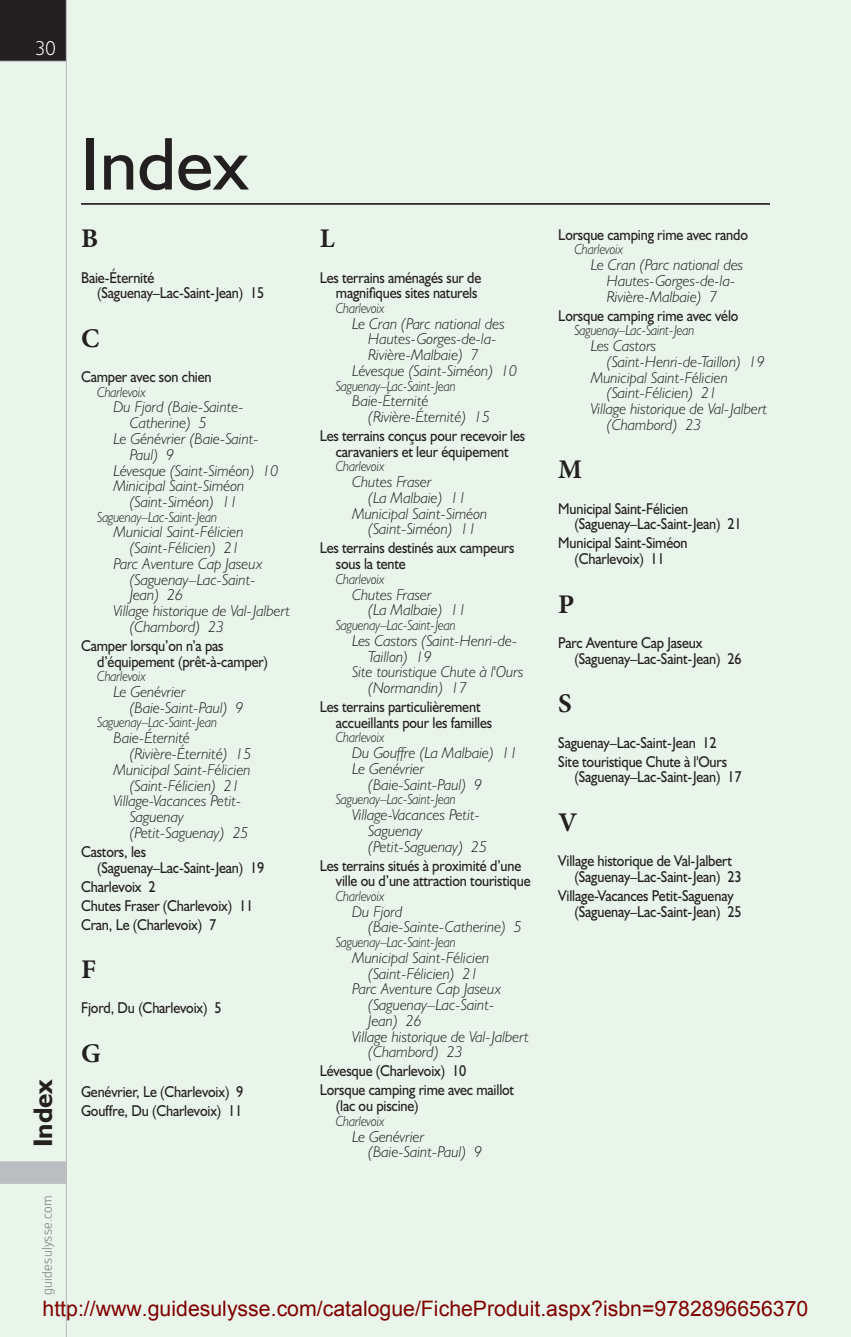
<style>
.page{position:relative;width:851px;height:1337px;background:#fff}
.page>*{position:absolute;margin:0;border:0;box-sizing:border-box;transform-origin:0 0}
.t1{font:75.15px "Humanist 521 BT";color:#231f20}
.t2{font:700 27px "Minion Pro";color:#231f20}
.t3{font:700 27px "Humanist 521 BT";color:#231f20}
.t4{font:21.38px "Arial";color:#800000}
.t5{font:300 20.25px "Humanist 521 BT";color:#fff}
.t6{font:italic 300 15.75px/15.8px "Humanist 521 BT";color:#231f20}
.t7{font:15.75px/15.8px "Humanist 521 BT";letter-spacing:-.01em;color:#231f20;scale:.9 1}
.t8{font:italic 300 14.62px "Humanist 521 BT";letter-spacing:-.01em;color:#231f20;scale:.9 1}
.t9{font:300 13.5px "Engel";letter-spacing:.03em;color:#6c6d70}
</style>
<div class="page">
<div style="left:0;top:0;width:850px;height:1336px;background:#e9f5ea"></div>
<div style="left:0;top:0;width:66px;height:61px;background:#231f20"></div>
<hr style="left:0;top:61px;width:67px;height:1px;background:#bcbdc0">
<div style="left:0;top:1161px;width:66px;height:22px;background:#bcbdc0"></div>
<hr style="left:66px;top:0;width:1px;height:1336px;background:#bcbdc0">
<hr style="left:81px;top:203px;width:689px;height:2px;background:#231f20">
<p class="t5" style="left:35px;top:36px;width:22px">30</p>
<h2 class="t3" style="left:26px;top:1147px;width:70px;rotate:-90deg">Index</h2>
<p class="t9" style="left:39px;top:1294px;width:101px;rotate:-90deg">guidesulysse.com</p>
<h1 class="t1" style="left:81px;top:118px;width:169px">Index</h1>
<h2 class="t2" style="left:81px;top:220px;width:19px">B</h2>
<p class="t7" style="left:97px;top:269px;width:187px;text-indent:-16px">Baie-Éternité (Saguenay–Lac-Saint-Jean) 15</p>
<h2 class="t2" style="left:81px;top:319px;width:20px">C</h2>
<p class="t7" style="left:81px;top:368px;width:147px">Camper avec son chien</p>
<p class="t8" style="left:97px;top:383px;width:56px">Charlevoix</p>
<p class="t6" style="left:113px;top:399px;width:132px">Du Fjord (Baie-Sainte-</p>
<p class="t6" style="left:130px;top:415px;width:79px">Catherine) 5</p>
<p class="t6" style="left:113px;top:430px;width:147px">Le Génévrier (Baie-Saint-</p>
<p class="t6" style="left:130px;top:446px;width:46px">Paul) 9</p>
<p class="t6" style="left:113px;top:462px;width:166px">Lévesque (Saint-Siméon) 10</p>
<p class="t6" style="left:113px;top:478px;width:132px">Minicipal Saint-Siméon</p>
<p class="t6" style="left:130px;top:493px;width:110px">(Saint-Siméon) 11</p>
<p class="t8" style="left:97px;top:508px;width:135px">Saguenay–Lac-Saint-Jean</p>
<p class="t6" style="left:113px;top:524px;width:132px">Municial Saint-Félicien</p>
<p class="t6" style="left:130px;top:540px;width:112px">(Saint-Félicien) 21</p>
<p class="t6" style="left:113px;top:555px;width:150px">Parc Aventure Cap Jaseux</p>
<p class="t6" style="left:130px;top:571px;width:128px">(Saguenay–Lac-Saint-</p>
<p class="t6" style="left:130px;top:587px;width:55px">Jean) 26</p>
<p class="t6" style="left:113px;top:603px;width:178px">Village historique de Val-Jalbert</p>
<p class="t6" style="left:130px;top:618px;width:96px">(Chambord) 23</p>
<p class="t7" style="left:97px;top:637px;width:191px;text-indent:-16px">Camper lorsqu’on n’a pas d’équipement (prêt-à-camper)</p>
<p class="t8" style="left:97px;top:667px;width:56px">Charlevoix</p>
<p class="t6" style="left:130px;top:683px;width:115px;text-indent:-16px">Le Genévrier (Baie-Saint-Paul) 9</p>
<p class="t8" style="left:97px;top:713px;width:135px">Saguenay–Lac-Saint-Jean</p>
<p class="t6" style="left:113px;top:730px;width:78px">Baie-Éternité</p>
<p class="t6" style="left:130px;top:745px;width:123px">(Rivière-Éternité) 15</p>
<p class="t6" style="left:113px;top:761px;width:139px">Municipal Saint-Félicien</p>
<p class="t6" style="left:130px;top:777px;width:112px">(Saint-Félicien) 21</p>
<p class="t6" style="left:113px;top:793px;width:130px">Village-Vacances Petit-</p>
<p class="t6" style="left:130px;top:808px;width:56px">Saguenay</p>
<p class="t6" style="left:130px;top:824px;width:120px">(Petit-Saguenay) 25</p>
<p class="t7" style="left:97px;top:843px;width:187px;text-indent:-16px">Castors, les (Saguenay–Lac-Saint-Jean) 19</p>
<p class="t7" style="left:81px;top:876px;width:193px;line-height:18.9px">Charlevoix 2<br>Chutes Fraser (Charlevoix) 11<br>Cran, Le (Charlevoix) 7</p>
<h2 class="t2" style="left:81px;top:950px;width:16px">F</h2>
<p class="t7" style="left:81px;top:999px;width:158px">Fjord, Du (Charlevoix) 5</p>
<h2 class="t2" style="left:81px;top:1034px;width:21px">G</h2>
<p class="t7" style="left:81px;top:1082px;width:182px;line-height:18.9px">Genévrier, Le (Charlevoix) 9<br>Gouffre, Du (Charlevoix) 11</p>
<h2 class="t2" style="left:320px;top:220px;width:16px">L</h2>
<p class="t7" style="left:320px;top:269px;width:181px;text-align:right">Les terrains aménagés sur de magnifiques sites naturels</p>
<p class="t8" style="left:336px;top:299px;width:56px">Charlevoix</p>
<p class="t6" style="left:352px;top:315px;width:154px">Le Cran (Parc national des</p>
<p class="t6" style="left:368px;top:331px;width:130px">Hautes-Gorges-de-la-</p>
<p class="t6" style="left:368px;top:347px;width:112px">Rivière-Malbaie) 7</p>
<p class="t6" style="left:352px;top:362px;width:166px">Lévesque (Saint-Siméon) 10</p>
<p class="t8" style="left:336px;top:377px;width:135px">Saguenay–Lac-Saint-Jean</p>
<p class="t6" style="left:368px;top:393px;width:123px;text-indent:-16px">Baie-Éternité (Rivière-Éternité) 15</p>
<p class="t7" style="left:320px;top:427px;width:230px;text-align:center">Les terrains conçus pour recevoir les caravaniers et leur équipement</p>
<p class="t8" style="left:336px;top:457px;width:56px">Charlevoix</p>
<p class="t6" style="left:352px;top:474px;width:81px">Chutes Fraser</p>
<p class="t6" style="left:368px;top:489px;width:100px">(La Malbaie) 11</p>
<p class="t6" style="left:352px;top:505px;width:137px">Municipal Saint-Siméon</p>
<p class="t6" style="left:368px;top:521px;width:110px">(Saint-Siméon) 11</p>
<p class="t7" style="left:336px;top:540px;width:200px;text-indent:-16px">Les terrains destinés aux campeurs sous la tente</p>
<p class="t8" style="left:336px;top:570px;width:56px">Charlevoix</p>
<p class="t6" style="left:368px;top:586px;width:100px;text-indent:-16px">Chutes Fraser<br>(La Malbaie) 11</p>
<p class="t8" style="left:336px;top:616px;width:135px">Saguenay–Lac-Saint-Jean</p>
<p class="t6" style="left:352px;top:632px;width:167px">Les Castors (Saint-Henri-de-</p>
<p class="t6" style="left:368px;top:648px;width:65px">Taillon) 19</p>
<p class="t6" style="left:352px;top:664px;width:173px">Site touristique Chute à l'Ours</p>
<p class="t6" style="left:368px;top:679px;width:100px">(Normandin) 17</p>
<p class="t7" style="left:336px;top:698px;width:175px;text-indent:-16px">Les terrains particulièrement accueillants pour les familles</p>
<p class="t8" style="left:336px;top:728px;width:56px">Charlevoix</p>
<p class="t6" style="left:352px;top:744px;width:167px">Du Gouffre (La Malbaie) 11</p>
<p class="t6" style="left:352px;top:760px;width:74px">Le Genévrier</p>
<p class="t6" style="left:368px;top:776px;width:115px">(Baie-Saint-Paul) 9</p>
<p class="t8" style="left:336px;top:790px;width:135px">Saguenay–Lac-Saint-Jean</p>
<p class="t6" style="left:368px;top:806px;width:120px;text-indent:-16px">Village-Vacances Petit-<br>Saguenay (Petit-Saguenay) 25</p>
<p class="t7" style="left:336px;top:857px;width:218px;text-indent:-16px">Les terrains situés à proximité d’une ville ou d’une attraction touristique</p>
<p class="t8" style="left:336px;top:887px;width:56px">Charlevoix</p>
<p class="t6" style="left:368px;top:903px;width:155px;text-indent:-16px">Du Fjord (Baie-Sainte-Catherine) 5</p>
<p class="t8" style="left:336px;top:933px;width:135px">Saguenay–Lac-Saint-Jean</p>
<p class="t6" style="left:352px;top:949px;width:139px">Municipal Saint-Félicien</p>
<p class="t6" style="left:368px;top:965px;width:112px">(Saint-Félicien) 21</p>
<p class="t6" style="left:352px;top:981px;width:150px">Parc Aventure Cap Jaseux</p>
<p class="t6" style="left:368px;top:996px;width:128px">(Saguenay–Lac-Saint-</p>
<p class="t6" style="left:368px;top:1012px;width:55px">Jean) 26</p>
<p class="t6" style="left:352px;top:1028px;width:178px">Village historique de Val-Jalbert</p>
<p class="t6" style="left:368px;top:1044px;width:96px">(Chambord) 23</p>
<p class="t7" style="left:320px;top:1061px;width:217px;line-height:18.9px">Lévesque (Charlevoix) 10<br>Lorsque camping rime avec maillot</p>
<p class="t7" style="left:336px;top:1097px;width:94px">(lac ou piscine)</p>
<p class="t8" style="left:336px;top:1112px;width:56px">Charlevoix</p>
<p class="t6" style="left:368px;top:1128px;width:115px;text-indent:-16px">Le Genévrier (Baie-Saint-Paul) 9</p>
<p class="t7" style="left:558px;top:226px;width:212px">Lorsque camping rime avec rando</p>
<p class="t8" style="left:574px;top:240px;width:56px">Charlevoix</p>
<p class="t6" style="left:607px;top:257px;width:138px;text-indent:-16px">Le Cran (Parc national des<br>Hautes-Gorges-de-la-<br>Rivière-Malbaie) 7</p>
<p class="t7" style="left:558px;top:307px;width:202px">Lorsque camping rime avec vélo</p>
<p class="t8" style="left:574px;top:321px;width:135px">Saguenay–Lac-Saint-Jean</p>
<p class="t6" style="left:590px;top:337px;width:67px">Les Castors</p>
<p class="t6" style="left:607px;top:353px;width:159px">(Saint-Henri-de-Taillon) 19</p>
<p class="t6" style="left:590px;top:369px;width:139px">Municipal Saint-Félicien</p>
<p class="t6" style="left:607px;top:385px;width:112px">(Saint-Félicien) 21</p>
<p class="t6" style="left:590px;top:400px;width:178px">Village historique de Val-Jalbert</p>
<p class="t6" style="left:607px;top:416px;width:96px">(Chambord) 23</p>
<h2 class="t2" style="left:558px;top:451px;width:25px">M</h2>
<p class="t7" style="left:574px;top:500px;width:187px;text-indent:-16px">Municipal Saint-Félicien (Saguenay–Lac-Saint-Jean) 21</p>
<p class="t7" style="left:558px;top:535px;width:145px;text-align:center">Municipal Saint-Siméon (Charlevoix) 11</p>
<h2 class="t2" style="left:558px;top:585px;width:18px">P</h2>
<p class="t7" style="left:574px;top:634px;width:187px;text-indent:-16px">Parc Aventure Cap Jaseux (Saguenay–Lac-Saint-Jean) 26</p>
<h2 class="t2" style="left:558px;top:684px;width:15px">S</h2>
<p class="t7" style="left:558px;top:732px;width:189px;line-height:18.9px">Saguenay–Lac-Saint-Jean 12<br>Site touristique Chute à l'Ours</p>
<p class="t7" style="left:574px;top:768px;width:187px">(Saguenay–Lac-Saint-Jean) 17</p>
<h2 class="t2" style="left:558px;top:803px;width:21px">V</h2>
<p class="t7" style="left:574px;top:852px;width:187px;text-indent:-16px">Village historique de Val-Jalbert (Saguenay–Lac-Saint-Jean) 23</p>
<p class="t7" style="left:574px;top:887px;width:187px;text-indent:-16px">Village-Vacances Petit-Saguenay (Saguenay–Lac-Saint-Jean) 25</p>
<h3 class="t4" style="left:43px;top:1294px;width:767px">http://www.guidesulysse.com/catalogue/FicheProduit.aspx?isbn=9782896656370</h3>
</div>
